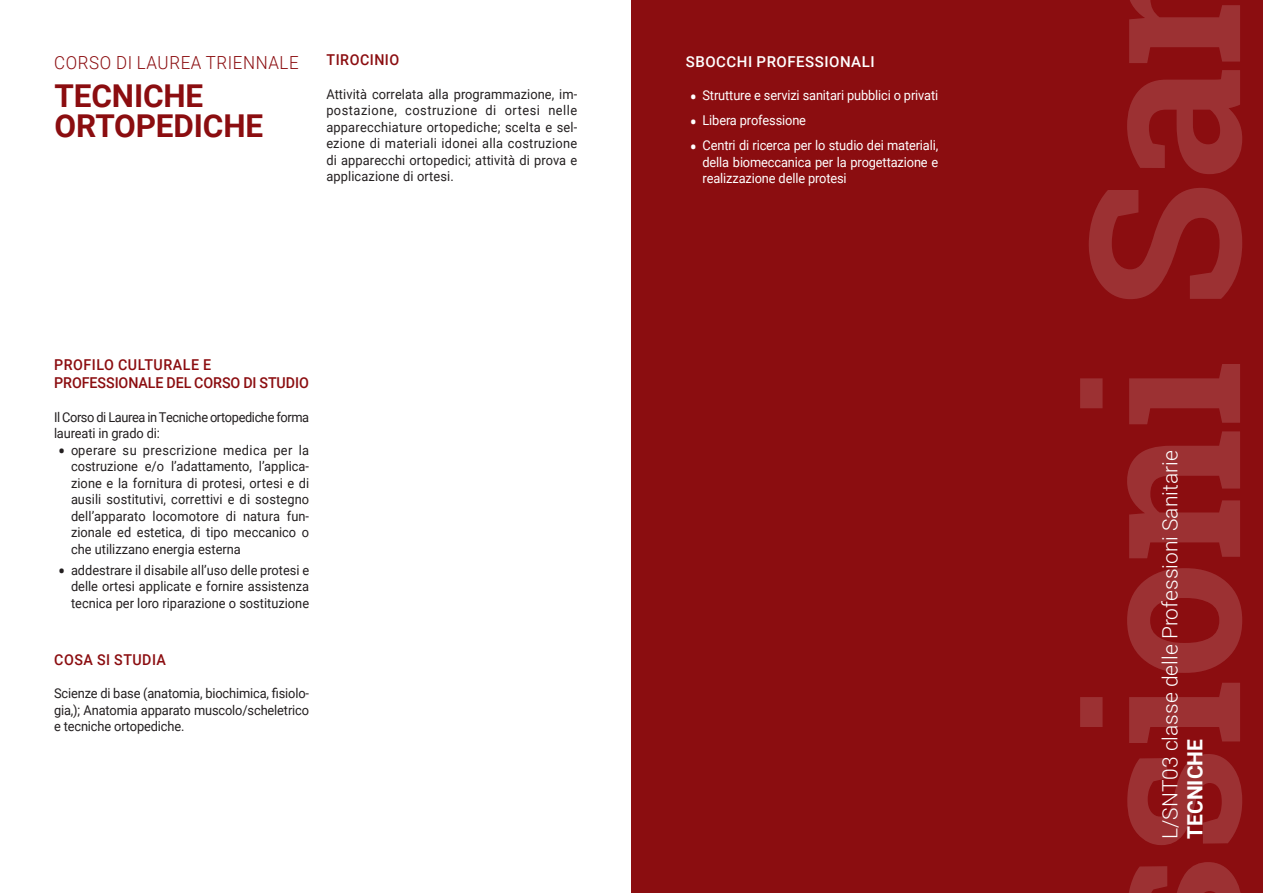
<style>
.page{position:relative;width:1263px;height:893px;background:#fff}
.page>*{position:absolute;margin:0;border:0;box-sizing:border-box;transform-origin:0 0}
.TITOLETTI_TESTO{font:700 31.5px/30px "Roboto";letter-spacing:-.005em;color:#8b0d10}
.t1{font:300 21px "Roboto";color:#fff}
.t2{font:700 21px "Roboto";color:#fff}
.TITOLETTO_BLU{font:300 18px "Roboto";letter-spacing:.035em;color:#8b0d10;scale:.94 1}
.TITOLETTI_TESTO_-_BO{font:500 15px/18px "Roboto";letter-spacing:-.005em;color:#8b0d10;scale:.95 1}
.TITOLETTI_TESTO_-_BO-2{font:500 15px "Roboto";letter-spacing:.035em;color:#8b0d10;scale:.95 1}
.TITOLETTI_TESTO-2{font:500 15px "Roboto";letter-spacing:.035em;color:#fff}
.TESTO_-_NERO{font:13.5px/16.5px "Roboto";color:#231f20;text-align:justify;scale:.95 1}
.t3{font:13.5px/16.5px "Roboto";letter-spacing:-.01em;color:#fff;text-align:justify;scale:.95 1}
.TESTO_-_NERO-2{font:13.5px/16.5px "Roboto";letter-spacing:-.03em;color:#231f20;scale:.95 1}
.s1{font-size:22.5px}
</style>
<div class="page">
<div style="left:631px;top:0;width:632px;height:893px;background:#8b0d10"></div>
<svg style="left:1129px;top:862px;width:112px;height:31px"></svg>
<svg style="left:1127px;top:754px;width:115px;height:91px"></svg>
<svg style="left:1080px;top:683px;width:160px;height:60px"></svg>
<svg style="left:1127px;top:568px;width:115px;height:105px"></svg>
<svg style="left:1127px;top:431px;width:113px;height:127px"></svg>
<svg style="left:1080px;top:364px;width:160px;height:60px"></svg>
<svg style="left:1089px;top:188px;width:153px;height:111px"></svg>
<svg style="left:1127px;top:70px;width:115px;height:104px"></svg>
<svg style="left:1129px;top:0;width:111px;height:63px"></svg>
<p class="TITOLETTO_BLU" style="left:54px;top:50px;width:261px">CORSO DI LAUREA TRIENNALE</p>
<p class="TITOLETTI_TESTO" style="left:55px;top:80px;width:210px">TECNICHE<br>ORTOPEDICHE</p>
<p class="TITOLETTI_TESTO_-_BO-2" style="left:327px;top:50px;width:78px">TIROCINIO</p>
<p class="TESTO_-_NERO" style="left:326px;top:85px;width:266px">Attività correlata alla programmazione, im&shy;postazione, costruzione di ortesi nelle apparecchiature ortopediche; scelta e sel&shy;ezione di materiali idonei alla costruzione di apparecchi ortopedici; attività di prova e applicazione di ortesi.</p>
<p class="TITOLETTI_TESTO_-_BO" style="left:54px;top:355px;width:269px">PROFILO CULTURALE E<br>PROFESSIONALE DEL CORSO DI STUDIO</p>
<p class="TESTO_-_NERO-2" style="left:54px;top:408px;width:270px">Il Corso di Laurea in Tecniche ortopediche forma laureati in grado di:</p>
<p class="TESTO_-_NERO" style="left:71px;top:441px;width:252px;text-indent:-13px"><span class="s1">•</span> operare su prescrizione medica per la costruzione e/o l’adattamento, l’applica&shy;zione e la fornitura di protesi, ortesi e di ausili sostitutivi, correttivi e di sostegno dell’apparato locomotore di natura fun&shy;zionale ed estetica, di tipo meccanico o che utilizzano energia esterna</p>
<p class="TESTO_-_NERO" style="left:71px;top:561px;width:252px;text-indent:-13px"><span class="s1">•</span> addestrare il disabile all’uso delle protesi e delle ortesi applicate e fornire assistenza tecnica per loro riparazione o sostituzione</p>
<p class="TITOLETTI_TESTO_-_BO-2" style="left:54px;top:649px;width:119px">COSA SI STUDIA</p>
<p class="TESTO_-_NERO" style="left:54px;top:685px;width:270px">Scienze di base (anatomia, biochimica, fisiolo&shy;gia,); Anatomia apparato muscolo/scheletrico e tecniche ortopediche.</p>
<p class="TITOLETTI_TESTO-2" style="left:686px;top:51px;width:190px">SBOCCHI PROFESSIONALI</p>
<p class="t3" style="left:690px;top:86px;width:263px"><span class="s1">•</span> Strutture e servizi sanitari pubblici o privati</p>
<p class="t3" style="left:690px;top:111px;width:124px"><span class="s1">•</span> Libera professione</p>
<p class="t3" style="left:702px;top:136px;width:250px;text-indent:-13px"><span class="s1">•</span> Centri di ricerca per lo studio dei materiali, della biomeccanica per la progettazione e realizzazione delle protesi</p>
<p class="t1" style="left:1155px;top:839px;width:390px;rotate:-90deg">L/SNT03 classe delle Professioni Sanitarie</p>
<p class="t2" style="left:1180px;top:839px;width:101px;rotate:-90deg">TECNICHE</p>
</div>
